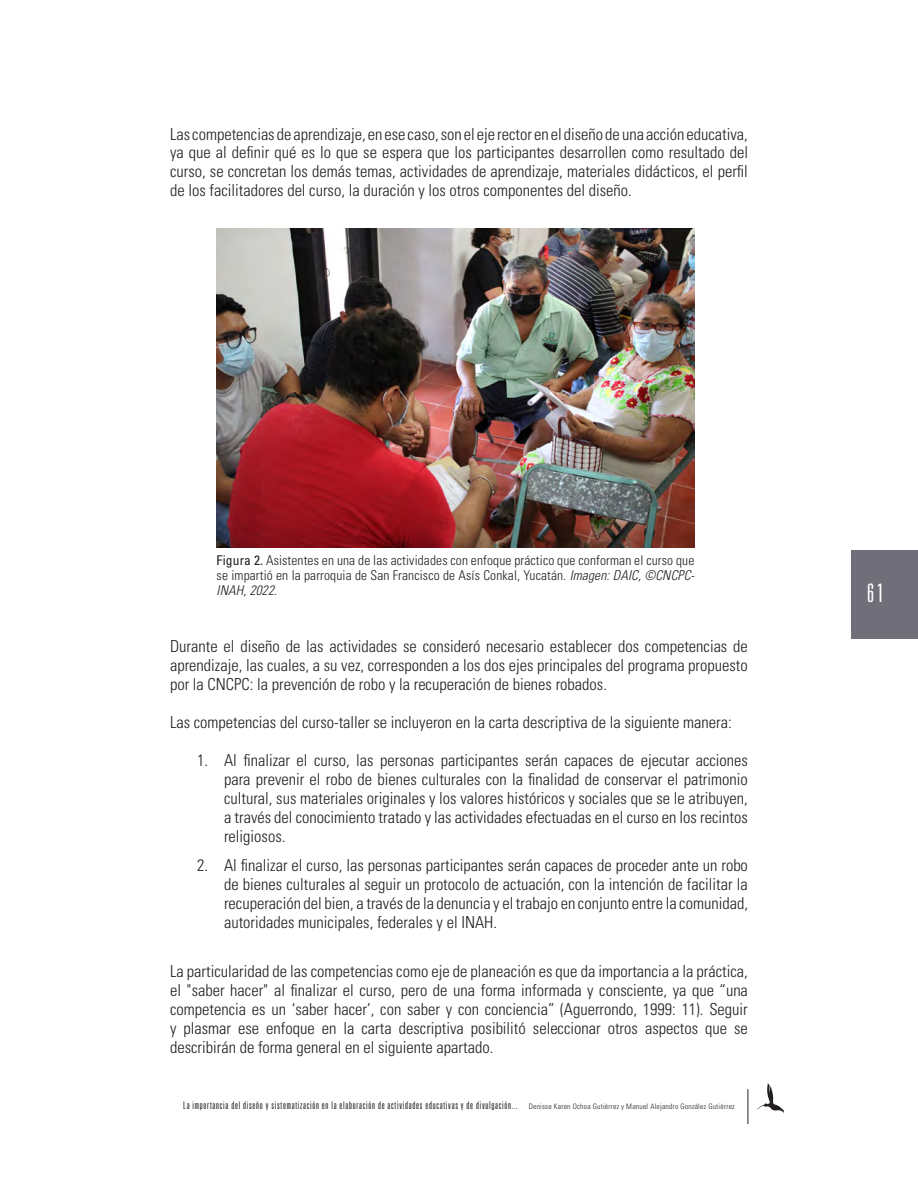
<style>
.page{position:relative;width:918px;height:1188px;background:#fff}
.page>*{position:absolute;margin:0;border:0;box-sizing:border-box;transform-origin:0 0}
.t1{font:300 ultra-condensed 25.5px "Univers LT Std";color:#fff}
.Normal_wrd_90{font:300 condensed 16.5px/19px "Univers LT Std";color:#231f20;text-align:justify}
.Normal_wrd_90-2{font:300 condensed 13.5px/15px "Univers LT Std";letter-spacing:.01em;color:#231f20;text-align:justify}
.t2{font:300 ultra-condensed 10.5px "Univers LT Std";letter-spacing:.07em;color:#231f20}
.s1{font-weight:400}
.s2{font-style:italic}
.s3{font-stretch:condensed;font-size:7.5px}
</style>
<div class="page">
<hr style="left:748px;top:1089px;width:1px;height:35px;background:#231f20">
<div style="left:851px;top:550px;width:67px;height:88px;background:#706e79"></div>
<svg style="left:757px;top:1082px;width:27px;height:32px"></svg>
<img style="left:217px;top:229px;width:477px;height:318px">
<p class="Normal_wrd_90" style="left:170px;top:124px;width:579px">Las competencias de aprendizaje, en ese caso, son el eje rector en el diseño de una acción educativa, ya que al definir qué es lo que se espera que los participantes desarrollen como resultado del curso, se concretan los demás temas, actividades de aprendizaje, materiales didácticos, el perfil de los facilitadores del curso, la duración y los otros componentes del diseño.</p>
<p class="Normal_wrd_90-2" style="left:217px;top:553px;width:480px"><span class="s1">Figura 2.</span> Asistentes en una de las actividades con enfoque práctico que conforman el curso que se impartió en la parroquia de San Francisco de Asís Conkal, Yucatán<span class="s2">. Imagen: DAIC, ©CNCPC-INAH, 2022.</span></p>
<p class="Normal_wrd_90" style="left:170px;top:637px;width:579px">Durante el diseño de las actividades se consideró necesario establecer dos competencias de aprendizaje, las cuales, a su vez, corresponden a los dos ejes principales del programa propuesto por la CNCPC: la prevención de robo y la recuperación de bienes robados.</p>
<p class="Normal_wrd_90" style="left:170px;top:712px;width:563px">Las competencias del curso-taller se incluyeron en la carta descriptiva de la siguiente manera:</p>
<p class="Normal_wrd_90" style="left:224px;top:750px;width:525px;text-indent:-27px">1. Al finalizar el curso, las personas participantes serán capaces de ejecutar acciones para prevenir el robo de bienes culturales con la finalidad de conservar el patrimonio cultural, sus materiales originales y los valores históricos y sociales que se le atribuyen, a través del conocimiento tratado y las actividades efectuadas en el curso en los recintos religiosos.</p>
<p class="Normal_wrd_90" style="left:224px;top:856px;width:525px;text-indent:-27px">2. Al finalizar el curso, las personas participantes serán capaces de proceder ante un robo de bienes culturales al seguir un protocolo de actuación, con la intención de facilitar la recuperación del bien, a través de la denuncia y el trabajo en conjunto entre la comunidad, autoridades municipales, federales y el INAH.</p>
<p class="Normal_wrd_90" style="left:170px;top:961px;width:579px">La particularidad de las competencias como eje de planeación es que da importancia a la práctica, el "saber hacer" al finalizar el curso, pero de una forma informada y consciente, ya que “una competencia es un ‘saber hacer’, con saber y con conciencia” (Aguerrondo, 1999: 11). Seguir y plasmar ese enfoque en la carta descriptiva posibilitó seleccionar otros aspectos que se describirán de forma general en el siguiente apartado.</p>
<p class="t2" style="left:183px;top:1100px;width:553px">La importancia del diseño y sistematización en la elaboración de actividades educativas y de divulgación... <span class="s3">Denisse Karen Ochoa Gutiérrez y Manuel Alejandro González Gutiérrez</span></p>
<h1 class="t1" style="left:867px;top:579px;width:18px">61</h1>
</div>
